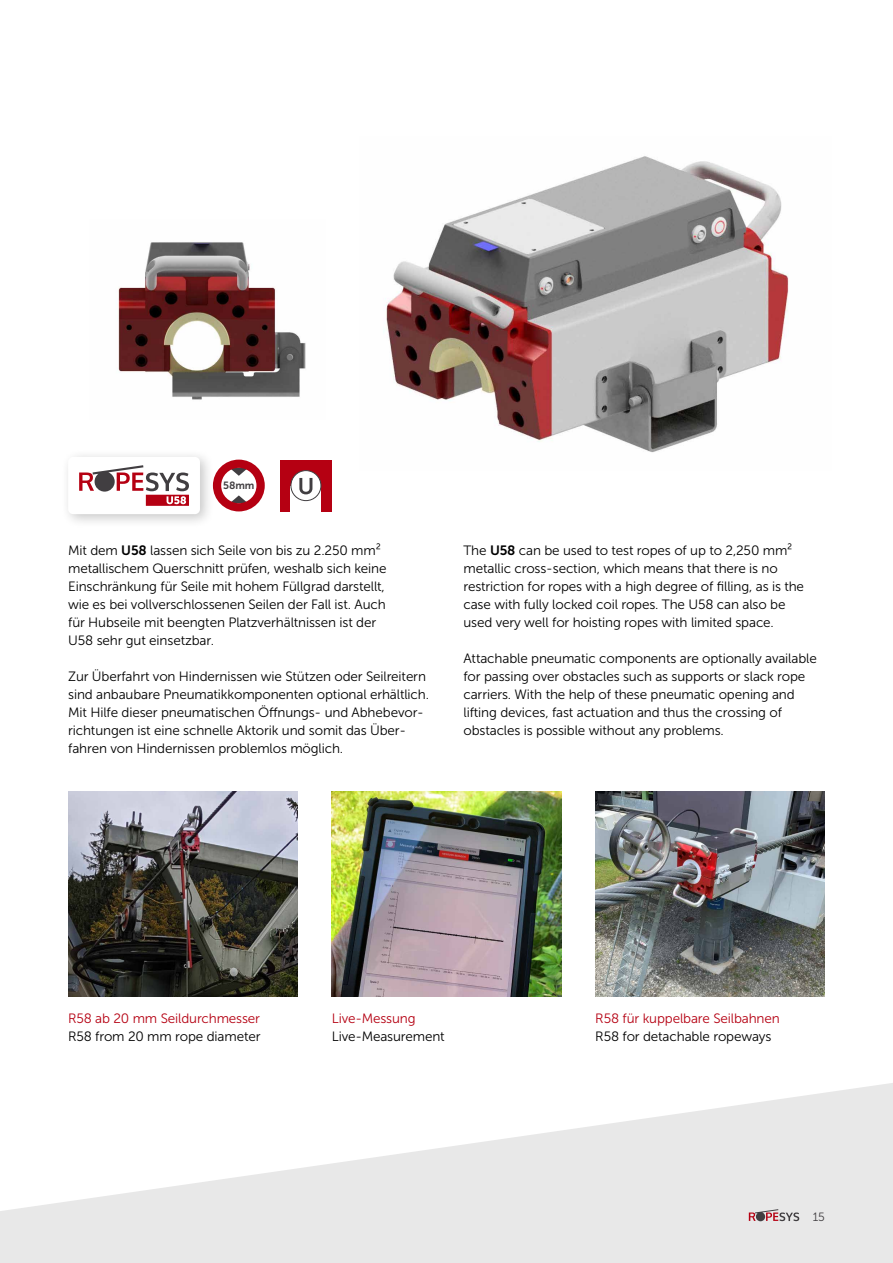
<style>
.page{position:relative;width:893px;height:1263px;background:#fff}
.page>*{position:absolute;margin:0;border:0;box-sizing:border-box;transform-origin:0 0}
.t1{font:13.5px/18px "Museo Sans 300";letter-spacing:-.01em;color:#000}
.t2{font:13.5px "Museo Sans 300";letter-spacing:-.01em;color:#b50012}
.t3{font:12px "Museo Sans 300";color:#413e41}
.t4{font:10.5px "Museo Sans 700";color:#413e41}
.s1{font-family:"Museo Sans 700"}
</style>
<div class="page">
<svg style="left:0;top:1083px;width:893px;height:180px;fill:#e8e8e8"></svg>
<svg style="left:749px;top:1209px;width:50px;height:12px"></svg>
<img style="left:383px;top:156px;width:406px;height:297px">
<svg style="left:215px;top:460px;width:50px;height:51px"></svg>
<div style="left:280px;top:460px;width:52px;height:51px;background:#b50012"></div>
<div style="left:291px;top:486px;width:30px;height:25px;background:#fff"></div>
<div style="left:291px;top:471px;width:30px;height:30px;background:#fff;border-radius:50%"></div>
<div style="left:291px;top:470px;width:30px;height:31px;border:1px solid #413e41;border-radius:50%"></div>
<svg style="left:299px;top:478px;width:13px;height:16px"></svg>
<div style="left:60px;top:449px;width:155px;height:80px;background:#000;opacity:.22"></div>
<div style="left:68px;top:457px;width:132px;height:57px;background:#fff;border-radius:5px"></div>
<svg style="left:79px;top:465px;width:110px;height:41px"></svg>
<img style="left:68px;top:791px;width:230px;height:205px">
<img style="left:595px;top:791px;width:230px;height:205px">
<img style="left:332px;top:791px;width:229px;height:205px">
<img style="left:118px;top:242px;width:188px;height:158px">
<p class="t4" style="left:223px;top:480px;width:33px">58mm</p>
<p class="t1" style="left:68px;top:541px;width:320px">Mit dem <span class="s1">U58</span> lassen sich Seile von bis zu 2.250 mm² metallischem Querschnitt prüfen, weshalb sich keine Einschränkung für Seile mit hohem Füllgrad darstellt, wie es bei vollverschlossenen Seilen der Fall ist. Auch für Hubseile mit beengten Platzverhältnissen ist der U58 sehr gut einsetzbar.</p>
<p class="t1" style="left:68px;top:667px;width:362px">Zur Überfahrt von Hindernissen wie Stützen oder Seilreitern sind anbaubare Pneumatikkomponenten optional erhältlich.<br>Mit Hilfe dieser pneumatischen Öffnungs- und Abhebevor&shy;richtungen ist eine schnelle Aktorik und somit das Über&shy;fahren von Hindernissen problemlos möglich.</p>
<p class="t1" style="left:463px;top:541px;width:342px">The <span class="s1">U58</span> can be used to test ropes of up to 2,250 mm² metallic cross-section, which means that there is no restriction for ropes with a high degree of filling, as is the case with fully locked coil ropes. The U58 can also be used very well for hoisting ropes with limited space.</p>
<p class="t1" style="left:463px;top:649px;width:355px">Attachable pneumatic components are optionally available for passing over obstacles such as supports or slack rope carriers. With the help of these pneumatic opening and lifting devices, fast actuation and thus the crossing of obstacles is possible without any problems.</p>
<p class="t2" style="left:68px;top:1011px;width:194px">R58 ab 20 mm Seildurchmesser</p>
<p class="t1" style="left:68px;top:1027px;width:194px">R58 from 20 mm rope diameter</p>
<p class="t2" style="left:332px;top:1011px;width:85px">Live-Messung</p>
<p class="t1" style="left:332px;top:1027px;width:114px">Live-Measurement</p>
<p class="t2" style="left:595px;top:1011px;width:186px">R58 für kuppelbare Seilbahnen</p>
<p class="t1" style="left:595px;top:1027px;width:178px">R58 for detachable ropeways</p>
<p class="t3" style="left:813px;top:1210px;width:14px">15</p>
</div>
